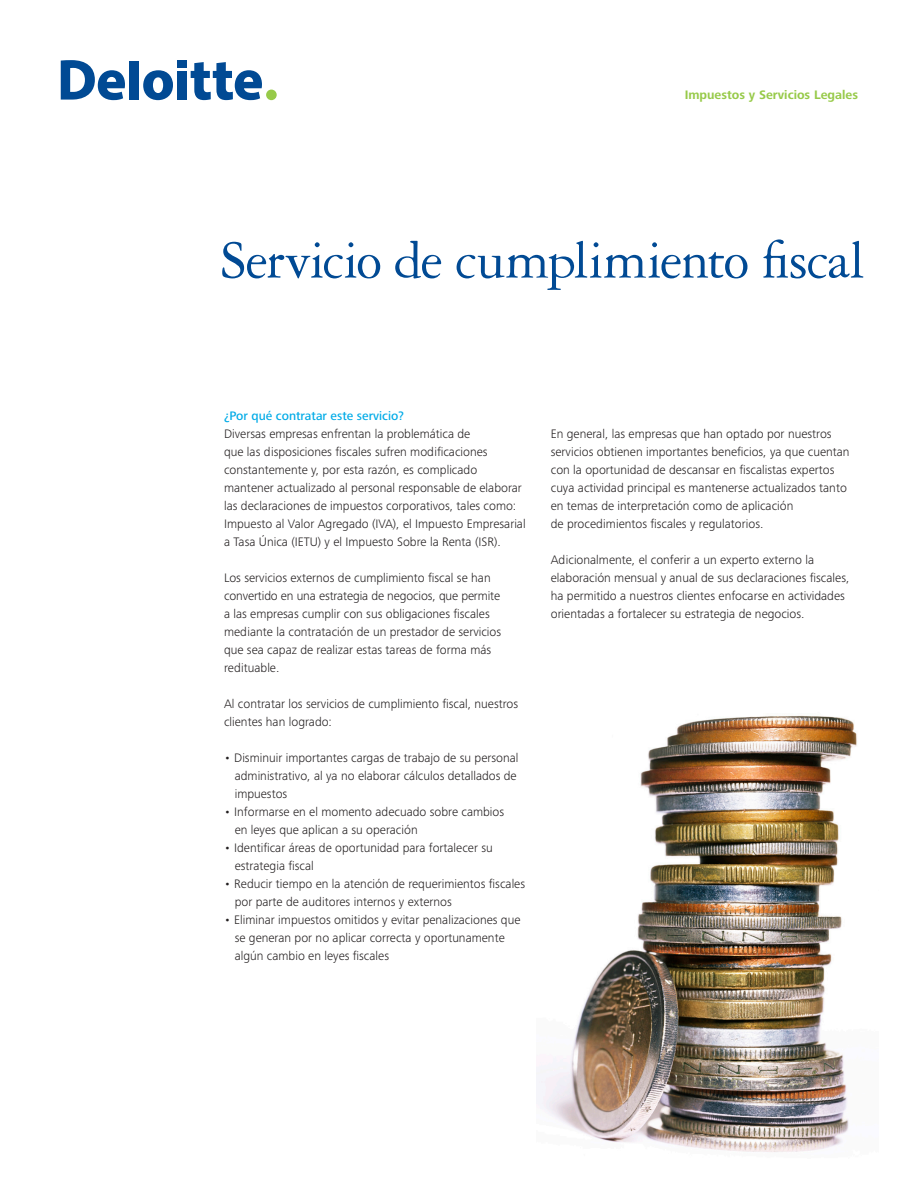
<style>
.page{position:relative;width:918px;height:1188px;background:#fff}
.page>*{position:absolute;margin:0;border:0;box-sizing:border-box;transform-origin:0 0}
.Head_styles_A_Page_h{font:57px "Garamond 3 LT Std";letter-spacing:-.025em;color:#014a94}
.Body_styles_Body_cop{font:300 12.75px/18px "Frutiger Next Pro";color:#231f20}
.Body_styles_Body_cop-2{font:500 12.75px "Frutiger Next Pro";color:#00abe7}
.Subhead_styles_C_Sub{font:700 12.75px "Frutiger Next Pro";color:#97ca49}
</style>
<div class="page">
<div style="left:129px;top:61px;width:10px;height:39px;background:#014a94"></div>
<svg style="left:143px;top:70px;width:30px;height:30px"></svg>
<div style="left:177px;top:71px;width:10px;height:29px;background:#014a94"></div>
<div style="left:177px;top:61px;width:10px;height:7px;background:#014a94"></div>
<svg style="left:191px;top:62px;width:71px;height:38px"></svg>
<div style="left:266px;top:90px;width:11px;height:10px;background:#97ca49;border-radius:50%"></div>
<svg style="left:61px;top:60px;width:64px;height:40px"></svg>
<img style="left:539px;top:715px;width:318px;height:437px">
<p class="Subhead_styles_C_Sub" style="left:685px;top:87px;width:175px">Impuestos y Servicios Legales</p>
<p class="Head_styles_A_Page_h" style="left:221px;top:229px;width:646px">Servicio de cumplimiento fiscal</p>
<p class="Body_styles_Body_cop-2" style="left:224px;top:408px;width:181px">¿Por qué contratar este servicio?</p>
<p class="Body_styles_Body_cop" style="left:224px;top:425px;width:265px">Diversas empresas enfrentan la problemática de que las disposiciones fiscales sufren modificaciones constantemente y, por esta razón, es complicado</p>
<p class="Body_styles_Body_cop" style="left:224px;top:479px;width:303px">mantener actualizado al personal responsable de elaborar las declaraciones de impuestos corporativos, tales como:<br>Impuesto al Valor Agregado (IVA), el Impuesto Empresarial a Tasa Única (IETU) y el Impuesto Sobre la Renta (ISR).</p>
<p class="Body_styles_Body_cop" style="left:224px;top:569px;width:278px">Los servicios externos de cumplimiento fiscal se han convertido en una estrategia de negocios, que permite</p>
<p class="Body_styles_Body_cop" style="left:224px;top:605px;width:279px">a las empresas cumplir con sus obligaciones fiscales mediante la contratación de un prestador de servicios</p>
<p class="Body_styles_Body_cop" style="left:224px;top:641px;width:269px">que sea capaz de realizar estas tareas de forma más redituable.</p>
<p class="Body_styles_Body_cop" style="left:224px;top:695px;width:296px">Al contratar los servicios de cumplimiento fiscal, nuestros clientes han logrado:</p>
<p class="Body_styles_Body_cop" style="left:235px;top:749px;width:285px;text-indent:-11px">• Disminuir importantes cargas de trabajo de su personal administrativo, al ya no elaborar cálculos detallados de impuestos</p>
<p class="Body_styles_Body_cop" style="left:224px;top:803px;width:282px">• Informarse en el momento adecuado sobre cambios</p>
<p class="Body_styles_Body_cop" style="left:235px;top:821px;width:184px">en leyes que aplican a su operación</p>
<p class="Body_styles_Body_cop" style="left:235px;top:839px;width:260px;text-indent:-11px">• Identificar áreas de oportunidad para fortalecer su estrategia fiscal</p>
<p class="Body_styles_Body_cop" style="left:235px;top:875px;width:292px;text-indent:-11px">• Reducir tiempo en la atención de requerimientos fiscales por parte de auditores internos y externos</p>
<p class="Body_styles_Body_cop" style="left:235px;top:911px;width:287px;text-indent:-11px">• Eliminar impuestos omitidos y evitar penalizaciones que se generan por no aplicar correcta y oportunamente algún cambio en leyes fiscales</p>
<p class="Body_styles_Body_cop" style="left:551px;top:425px;width:300px">En general, las empresas que han optado por nuestros servicios obtienen importantes beneficios, ya que cuentan con la oportunidad de descansar en fiscalistas expertos cuya actividad principal es mantenerse actualizados tanto en temas de interpretación como de aplicación</p>
<p class="Body_styles_Body_cop" style="left:551px;top:515px;width:214px">de procedimientos fiscales y regulatorios.</p>
<p class="Body_styles_Body_cop" style="left:551px;top:551px;width:300px">Adicionalmente, el conferir a un experto externo la elaboración mensual y anual de sus declaraciones fiscales, ha permitido a nuestros clientes enfocarse en actividades orientadas a fortalecer su estrategia de negocios.</p>
</div>
